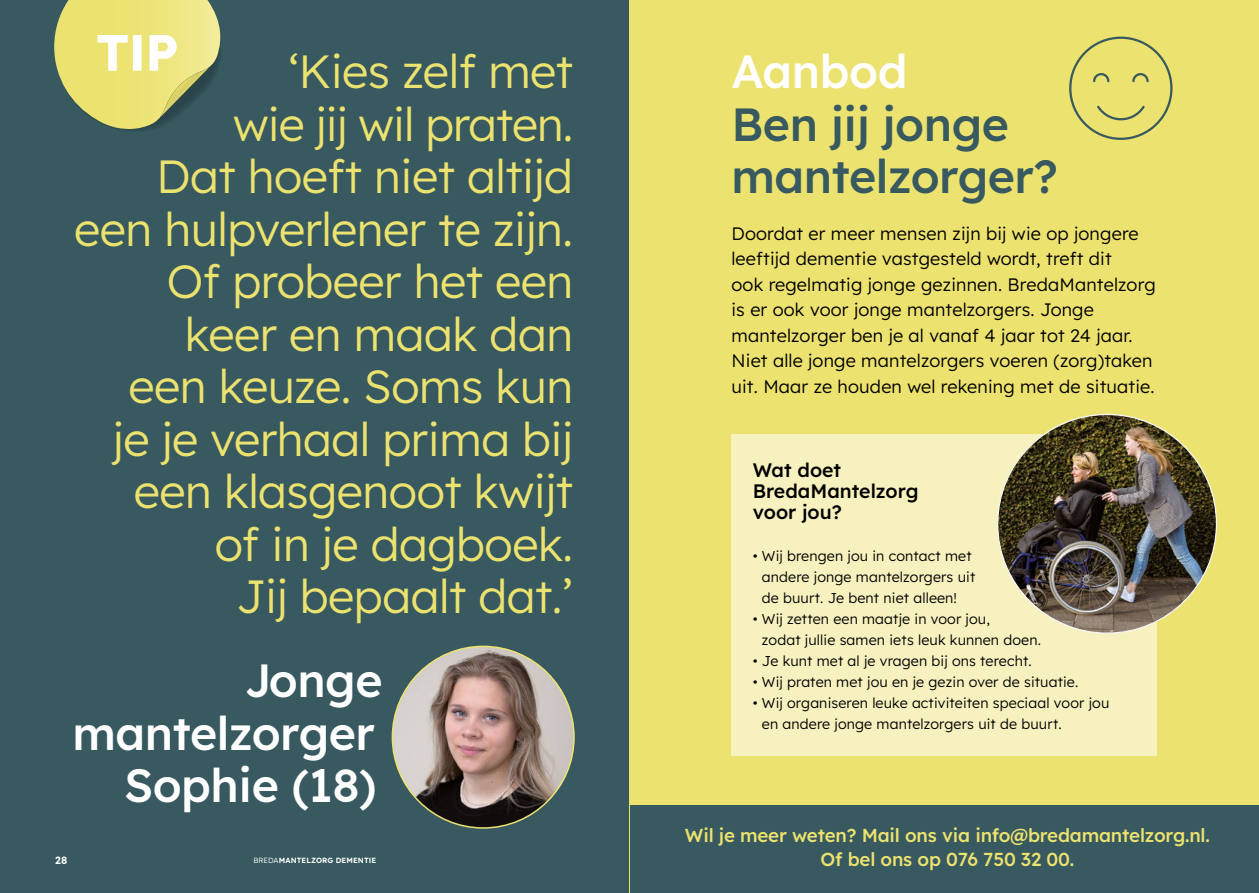
<style>
.page{position:relative;width:1259px;height:893px;background:#fff}
.page>*{position:absolute;margin:0;border:0;box-sizing:border-box;transform-origin:0 0}
.t1{font:700 51px "Lexend";color:#fff}
.t2{font:300 46.5px/52.5px "Lexend";letter-spacing:-.01em;color:#ece26f;text-align:right}
.t3{font:500 46.5px/52.5px "Lexend";letter-spacing:-.01em;color:#fff;text-align:right}
.t4{font:500 46.5px/52.5px "Lexend";letter-spacing:-.01em;color:#37595f}
.t5{font:500 19.5px/21px "Lexend";color:#000}
.t6{font:500 18.75px/24px "Lexend";letter-spacing:-.01em;color:#ece26f;text-align:center}
.t7{font:300 18px/25.5px "Lexend";letter-spacing:.01em;color:#000}
.t8{font:300 14.25px/21px "Lexend";letter-spacing:.01em;color:#000}
.t9{font:600 10.5px "Lexend";color:#fff}
.t10{font:600 7.5px "Lexend";letter-spacing:.01em;color:#fff}
.s1{font-weight:300}
</style>
<div class="page">
<div style="left:0;top:0;width:629px;height:893px;background:#37595f"></div>
<img style="left:392px;top:646px;width:182px;height:182px;border-radius:91px">
<svg style="left:54px;top:0;width:167px;height:130px"></svg>
<div style="left:629px;top:0;width:630px;height:893px;background:#ece26f"></div>
<div style="left:731px;top:435px;width:426px;height:321px;background:#f6f1be"></div>
<img style="left:997px;top:414px;width:219px;height:219px;border-radius:109px">
<div style="left:1069px;top:37px;width:103px;height:103px;border:2px solid #37595f;border-radius:50%"></div>
<svg style="left:1097px;top:105px;width:48px;height:16px"></svg>
<svg style="left:1093px;top:73px;width:17px;height:10px"></svg>
<svg style="left:1132px;top:73px;width:17px;height:10px"></svg>
<div style="left:630px;top:806px;width:629px;height:87px;background:#37595f"></div>
<h1 class="t1" style="left:96px;top:16px;width:84px">TIP</h1>
<h2 class="t2" style="left:74px;top:43px;width:500px">‘Kies zelf met<br>wie jij wil praten.<br>Dat hoeft niet altijd een hulpverlener te zijn.<br>Of probeer het een keer en maak dan<br>een keuze. Soms kun<br>je je verhaal prima bij een klasgenoot kwijt<br>of in je dagboek.<br>Jij bepaalt dat.’</h2>
<h2 class="t3" style="left:72px;top:652px;width:312px">Jonge mantelzorger<br>Sophie (18)</h2>
<p class="t9" style="left:55px;top:853px;width:14px">28</p>
<p class="t10" style="left:253px;top:855px;width:124px"><span class="s1">BREDA</span>MANTELZORG DEMENTIE</p>
<h2 class="t3" style="left:731px;top:43px;width:177px">Aanbod</h2>
<h2 class="t4" style="left:731px;top:95px;width:328px">Ben jij jonge mantelzorger?</h2>
<p class="t7" style="left:731px;top:219px;width:426px">Doordat er meer mensen zijn bij wie op jongere leeftijd dementie vastgesteld wordt, treft dit<br>ook regelmatig jonge gezinnen. BredaMantelzorg is er ook voor jonge mantelzorgers. Jonge mantelzorger ben je al vanaf 4 jaar tot 24 jaar.<br>Niet alle jonge mantelzorgers voeren (zorg)taken uit. Maar ze houden wel rekening met de situatie.</p>
<h3 class="t5" style="left:752px;top:458px;width:167px">Wat doet<br>BredaMantelzorg voor jou?</h3>
<p class="t8" style="left:762px;top:544px;width:215px;text-indent:-9px">• Wij brengen jou in contact met andere jonge mantelzorgers uit de buurt. Je bent niet alleen!</p>
<p class="t8" style="left:762px;top:607px;width:280px;text-indent:-9px">• Wij zetten een maatje in voor jou,<br>zodat jullie samen iets leuk kunnen doen.</p>
<p class="t8" style="left:752px;top:649px;width:280px">• Je kunt met al je vragen bij ons terecht.</p>
<p class="t8" style="left:752px;top:670px;width:327px">• Wij praten met jou en je gezin over de situatie.</p>
<p class="t8" style="left:762px;top:691px;width:349px;text-indent:-9px">• Wij organiseren leuke activiteiten speciaal voor jou en andere jonge mantelzorgers uit de buurt.</p>
<h3 class="t6" style="left:685px;top:822px;width:526px">Wil je meer weten? Mail ons via info@bredamantelzorg.nl.<br>Of bel ons op 076 750 32 00.</h3>
</div>
